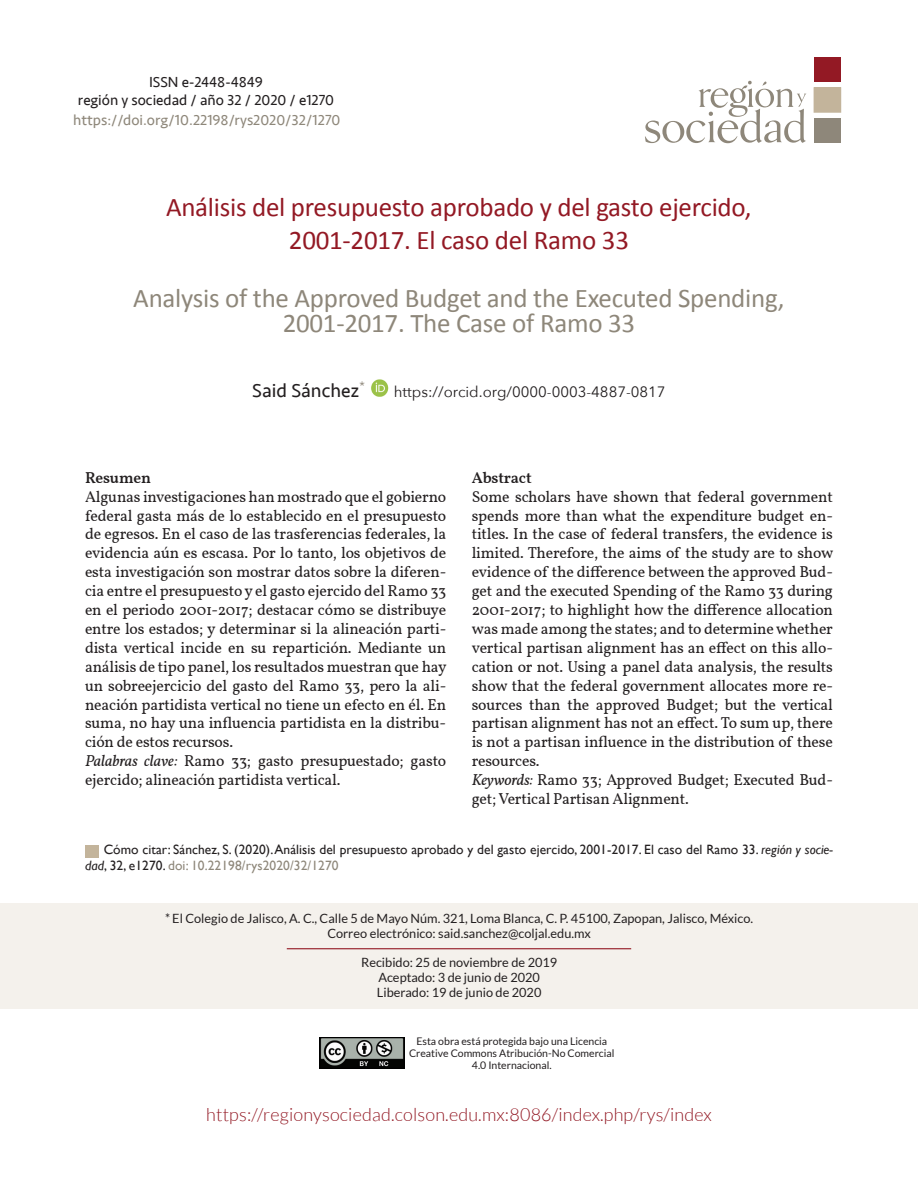
<style>
.page{position:relative;width:918px;height:1188px;background:#fff}
.page>*{position:absolute;margin:0;border:0;box-sizing:border-box;transform-origin:0 0}
.t1{font:27px/25.5px "Calibri";letter-spacing:-.01em;color:#8e877a;text-align:center}
.t2{font:27px/32.4px "Calibri";letter-spacing:-.01em;color:#931924;text-align:center}
.t3{font:19.5px "Seravek";color:#231f20}
.t4{font:300 18px "Lato";letter-spacing:.01em;color:#931924}
.t5{font:15.75px/18.9px "Vollkorn";letter-spacing:-.01em;color:#231f20}
.t6{font:600 15.75px "Vollkorn";letter-spacing:-.01em;color:#231f20}
.t7{font:15px/18px "Seravek";color:#231f20;text-align:center}
.t8{font:15px "Seravek";color:#8e877a}
.t9{font:15px "Avenir Next";color:#231f20}
.t10{font:13.5px/16.2px "Gill Sans";letter-spacing:.005em;color:#231f20}
.t11{font:12.75px/15.3px "Lato";color:#231f20;text-align:center}
.t12{font:10.5px/12px "Lato";color:#231f20;text-align:center}
.s1{font-style:italic}
.s2{color:#8e877a}
</style>
<div class="page">
<div style="left:0;top:904px;width:918px;height:105px;background:#f4f1ec"></div>
<img style="left:371px;top:379px;width:18px;height:18px">
<hr style="left:287px;top:948px;width:344px;height:1px;background:#931924">
<img style="left:320px;top:1038px;width:85px;height:31px">
<div style="left:85px;top:845px;width:14px;height:13px;background:#c3b49b"></div>
<div style="left:814px;top:57px;width:27px;height:25px;background:#931924"></div>
<svg style="left:645px;top:81px;width:161px;height:62px"></svg>
<div style="left:814px;top:88px;width:27px;height:24px;background:#c3b49b"></div>
<div style="left:814px;top:87px;width:27px;height:26px;border:1px solid #c3b49b"></div>
<div style="left:814px;top:118px;width:27px;height:25px;background:#8e877a"></div>
<p class="t7" style="left:78px;top:73px;width:258px">ISSN e-2448-4849<br>región y sociedad / año 32 / 2020 / e1270</p>
<p class="t8" style="left:73px;top:109px;width:269px">https://doi.org/10.22198/rys2020/32/1270</p>
<h1 class="t2" style="left:166px;top:191px;width:587px">Análisis del presupuesto aprobado y del gasto ejercido,<br>2001-2017. El caso del Ramo 33</h1>
<h1 class="t1" style="left:133px;top:285px;width:653px">Analysis of the Approved Budget and the Executed Spending,<br>2001-2017. The Case of Ramo 33</h1>
<p class="t3" style="left:252px;top:376px;width:114px">Said Sánchez<sup>*</sup></p>
<p class="t9" style="left:394px;top:379px;width:273px">https://orcid.org/0000-0003-4887-0817</p>
<p class="t6" style="left:85px;top:466px;width:67px">Resumen</p>
<p class="t5" style="left:85px;top:487px;width:363px">Algunas investigaciones han mostrado que el gobierno federal gasta más de lo establecido en el presupuesto de egresos. En el caso de las trasferencias federales, la evidencia aún es escasa. Por lo tanto, los objetivos de esta investigación son mostrar datos sobre la diferen&shy;cia entre el presupuesto y el gasto ejercido del Ramo 33 en el periodo 2001-2017; destacar cómo se distribuye entre los estados; y determinar si la alineación parti&shy;dista vertical incide en su repartición. Mediante un análisis de tipo panel, los resultados muestran que hay un sobreejercicio del gasto del Ramo 33, pero la ali&shy;neación partidista vertical no tiene un efecto en él. En suma, no hay una influencia partidista en la distribu&shy;ción de estos recursos.<br><span class="s1">Palabras clave:</span> Ramo 33; gasto presupuestado; gasto ejercido; alineación partidista vertical.</p>
<p class="t6" style="left:472px;top:466px;width:62px">Abstract</p>
<p class="t5" style="left:472px;top:487px;width:363px">Some scholars have shown that federal government spends more than what the expenditure budget en&shy;titles. In the case of federal transfers, the evidence is limited. Therefore, the aims of the study are to show evidence of the difference between the approved Bud&shy;get and the executed Spending of the Ramo 33 during 2001-2017; to highlight how the difference allocation was made among the states; and to determine whether vertical partisan alignment has an effect on this allo&shy;cation or not. Using a panel data analysis, the results show that the federal government allocates more re&shy;sources than the approved Budget; but the vertical partisan alignment has not an effect. To sum up, there is not a partisan influence in the distribution of these resources.<br><span class="s1">Keywords:</span> Ramo 33; Approved Budget; Executed Bud&shy;get; Vertical Partisan Alignment.</p>
<p class="t10" style="left:85px;top:842px;width:749px;text-indent:19px">Cómo citar: Sánchez, S. (2020). Análisis del presupuesto aprobado y del gasto ejercido, 2001-2017. El caso del Ramo 33. <span class="s1">región y socie&shy;dad</span>, 32, e1270. <span class="s2">doi: 10.22198/rys2020/32/1270</span></p>
<p class="t11" style="left:165px;top:911px;width:590px;line-height:14.7px">* El Colegio de Jalisco, A. C., Calle 5 de Mayo Núm. 321, Loma Blanca, C. P. 45100, Zapopan, Jalisco, México.<br>Correo electrónico: said.sanchez@coljal.edu.mx</p>
<p class="t11" style="left:361px;top:954px;width:198px">Recibido: 25 de noviembre de 2019<br>Aceptado: 3 de junio de 2020<br>Liberado: 19 de junio de 2020</p>
<p class="t12" style="left:409px;top:1035px;width:207px">Esta obra está protegida bajo una Licencia<br>Creative Commons Atribución-No Comercial<br>4.0 Internacional.</p>
<p class="t4" style="left:206px;top:1105px;width:507px">https://regionysociedad.colson.edu.mx:8086/index.php/rys/index</p>
</div>
